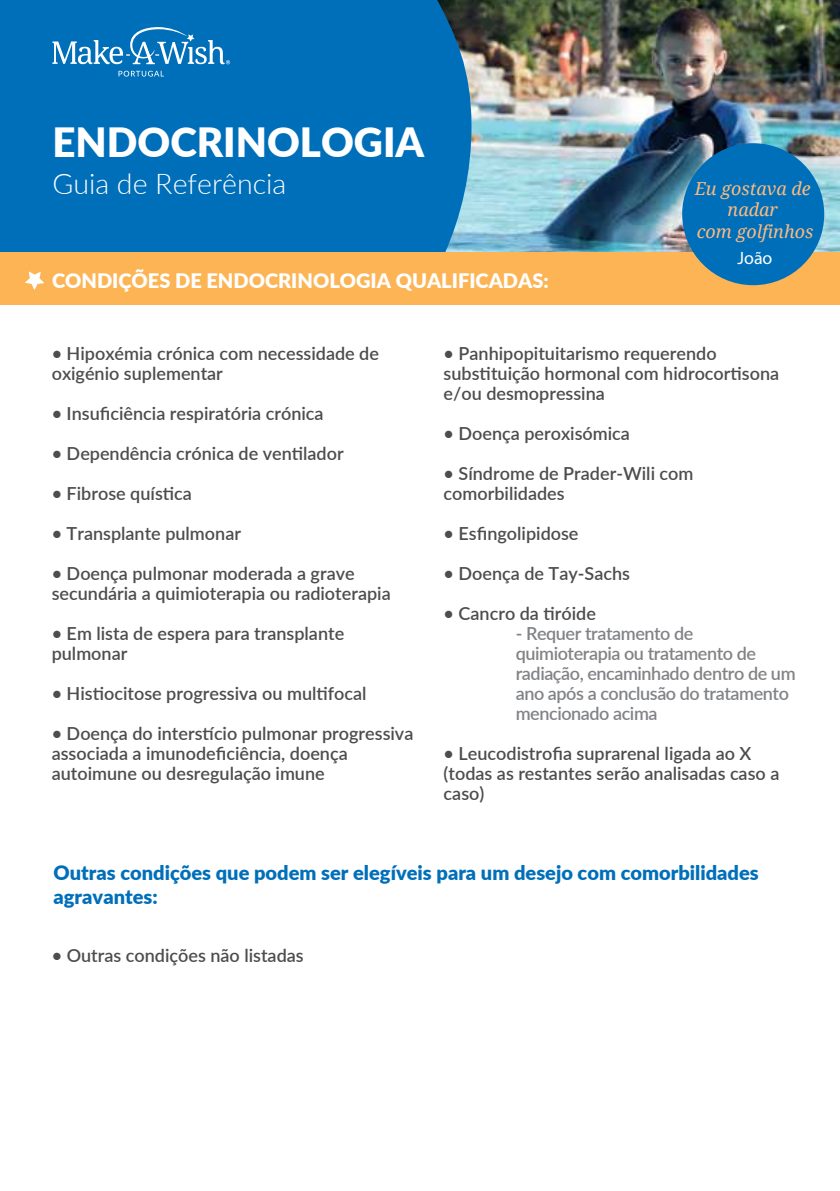
<style>
.page{position:relative;width:840px;height:1191px;background:#fff}
.page>*{position:absolute;margin:0;border:0;box-sizing:border-box;transform-origin:0 0}
.t1{font:900 40.2px "Lato";color:#fff}
.t2{font:300 28.6px "Lato";color:#fff}
.t3{font:900 20px/24px "Lato";color:#006fba}
.t4{font:900 20px "Lato";color:#fff}
.t5{font:600 18px/20px "Lato";color:#4d4d4f}
.t6{font:600 18px/20px "Lato";letter-spacing:-.025em;color:#818386}
.t7{font:italic 18px/21.4px "Droid Serif";color:#fcba7f;text-align:center}
.t8{font:18px "Myriad Pro";color:#fff}
</style>
<div class="page">
<img style="left:471px;top:0;width:368px;height:252px">
<div style="left:0;top:0;width:471px;height:252px;background:#006fba"></div>
<div style="left:0;top:252px;width:839px;height:53px;background:#fcb454"></div>
<svg style="left:118px;top:71px;width:46px;height:6px"></svg>
<svg style="left:52px;top:27px;width:178px;height:37px;background:#378ec8"></svg>
<div style="left:681px;top:143px;width:142px;height:142px;background:#006fba;border-radius:50%"></div>
<svg style="left:25px;top:271px;width:19px;height:19px"></svg>
<h1 class="t1" style="left:52px;top:112px;width:373px">ENDOCRINOLOGIA</h1>
<h2 class="t2" style="left:52px;top:164px;width:235px">Guia de Referência</h2>
<p class="t4" style="left:52px;top:266px;width:498px">CONDIÇÕES DE ENDOCRINOLOGIA QUALIFICADAS:</p>
<p class="t7" style="left:694px;top:177px;width:120px">Eu gostava de nadar<br>com golfinhos</p>
<p class="t8" style="left:737px;top:247px;width:36px">João</p>
<p class="t5" style="left:52px;top:343px;width:328px">• Hipoxémia crónica com necessidade de oxigénio suplementar</p>
<p class="t5" style="left:52px;top:403px;width:273px">• Insuficiência respiratória crónica</p>
<p class="t5" style="left:52px;top:443px;width:293px">• Dependência crónica de ventilador</p>
<p class="t5" style="left:52px;top:483px;width:142px">• Fibrose quística</p>
<p class="t5" style="left:52px;top:523px;width:191px">• Transplante pulmonar</p>
<p class="t5" style="left:52px;top:563px;width:340px">• Doença pulmonar moderada a grave secundária a quimioterapia ou radioterapia</p>
<p class="t5" style="left:52px;top:623px;width:294px">• Em lista de espera para transplante pulmonar</p>
<p class="t5" style="left:52px;top:683px;width:316px">• Histiocitose progressiva ou multifocal</p>
<p class="t5" style="left:52px;top:723px;width:363px">• Doença do interstício pulmonar progressiva associada a imunodeficiência, doença autoimune ou desregulação imune</p>
<p class="t5" style="left:443px;top:343px;width:337px">• Panhipopituitarismo requerendo substituição hormonal com hidrocortisona e/ou desmopressina</p>
<p class="t5" style="left:443px;top:423px;width:188px">• Doença peroxisómica</p>
<p class="t5" style="left:443px;top:463px;width:251px">• Síndrome de Prader-Wili com comorbilidades</p>
<p class="t5" style="left:443px;top:523px;width:136px">• Esfingolipidose</p>
<p class="t5" style="left:443px;top:563px;width:188px">• Doença de Tay-Sachs</p>
<p class="t5" style="left:443px;top:603px;width:154px">• Cancro da tiróide</p>
<p class="t6" style="left:515px;top:623px;width:281px">- Requer tratamento de quimioterapia ou tratamento de radiação, encaminhado dentro de um ano após a conclusão do tratamento mencionado acima</p>
<p class="t5" style="left:443px;top:743px;width:337px">• Leucodistrofia suprarenal ligada ao X (todas as restantes serão analisadas caso a caso)</p>
<p class="t3" style="left:54px;top:859px;width:706px">Outras condições que podem ser elegíveis para um desejo com comorbilidades agravantes:</p>
<p class="t5" style="left:52px;top:945px;width:253px">• Outras condições não listadas</p>
</div>
